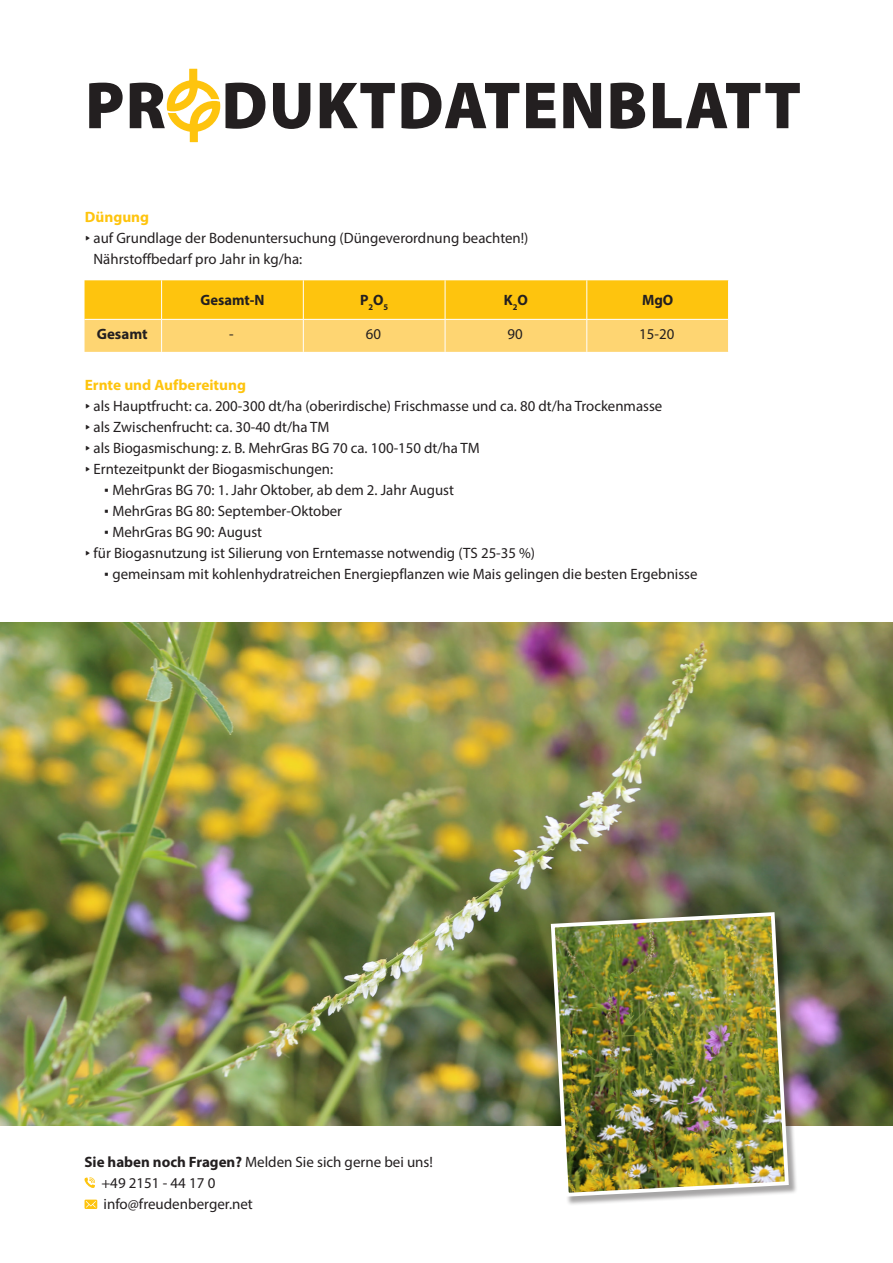
<style>
.page{position:relative;width:893px;height:1263px;background:#fff}
.page>*{position:absolute;margin:0;border:0;box-sizing:border-box;transform-origin:0 0}
.t1{font:900 67.05px "Myriad Pro";letter-spacing:.02em;color:#231f20}
.t2{font:15px/21px "Myriad Pro";color:#231f20}
.t3{font:700 15px "Myriad Pro";color:#fec40e}
.t4{font:700 15px "Myriad Pro";color:#231f20}
.s1{font-family:"Geogrotesque";font-weight:600}
.s2{font-family:"Geogrotesque"}
.s3{font-weight:700}
</style>
<div class="page">
<svg style="left:85px;top:1177px;width:10px;height:11px"></svg>
<svg style="left:85px;top:1199px;width:12px;height:10px"></svg>
<svg style="left:167px;top:69px;width:53px;height:73px"></svg>
<svg style="left:85px;top:280px;width:643px;height:72px;background:#fecc3d"></svg>
<hr style="left:161px;top:280px;width:1px;height:39px;background:#fff">
<hr style="left:303px;top:280px;width:1px;height:39px;background:#fff">
<hr style="left:445px;top:280px;width:1px;height:39px;background:#fff">
<hr style="left:586px;top:280px;width:1px;height:39px;background:#fff">
<hr style="left:85px;top:319px;width:77px;height:1px;background:#fff">
<hr style="left:162px;top:319px;width:141px;height:1px;background:#fff">
<hr style="left:161px;top:320px;width:1px;height:32px;background:#fff">
<hr style="left:303px;top:319px;width:142px;height:1px;background:#fff">
<hr style="left:303px;top:320px;width:1px;height:32px;background:#fff">
<hr style="left:445px;top:319px;width:142px;height:1px;background:#fff">
<hr style="left:445px;top:320px;width:1px;height:32px;background:#fff">
<hr style="left:587px;top:319px;width:142px;height:1px;background:#fff">
<hr style="left:586px;top:320px;width:1px;height:32px;background:#fff">
<img style="left:0;top:623px;width:893px;height:502px">
<div style="left:552px;top:913px;width:246px;height:293px;background:#231f20;opacity:.4"></div>
<img style="left:549px;top:910px;width:242px;height:289px">
<h1 class="t1" style="left:85px;top:61px;width:717px">PR DUKTDATENBLATT</h1>
<p class="t3" style="left:85px;top:207px;width:66px">Düngung</p>
<p class="t2" style="left:85px;top:227px;width:445px"><span class="s1">∂</span> auf Grundlage der Bodenuntersuchung (Düngeverordnung beachten!)</p>
<p class="t2" style="left:94px;top:248px;width:210px">Nährstoffbedarf pro Jahr in kg/ha:</p>
<p class="t4" style="left:200px;top:291px;width:66px">Gesamt-N</p>
<p class="t4" style="left:360px;top:291px;width:30px">P<sub>2</sub>O<sub>5</sub></p>
<p class="t4" style="left:504px;top:291px;width:26px">K<sub>2</sub>O</p>
<p class="t4" style="left:642px;top:291px;width:33px">MgO</p>
<p class="t4" style="left:97px;top:324px;width:52px">Gesamt</p>
<p class="t2" style="left:229px;top:323px;width:6px">-</p>
<p class="t2" style="left:366px;top:323px;width:17px">60</p>
<p class="t2" style="left:507px;top:323px;width:17px">90</p>
<p class="t2" style="left:639px;top:323px;width:37px">15-20</p>
<p class="t3" style="left:85px;top:375px;width:163px">Ernte und Aufbereitung</p>
<p class="t2" style="left:85px;top:395px;width:579px"><span class="s1">∂</span> als Hauptfrucht: ca. 200-300 dt/ha (oberirdische) Frischmasse und ca. 80 dt/ha Trockenmasse</p>
<p class="t2" style="left:85px;top:416px;width:246px"><span class="s1">∂</span> als Zwischenfrucht: ca. 30-40 dt/ha TM</p>
<p class="t2" style="left:85px;top:437px;width:397px"><span class="s1">∂</span> als Biogasmischung: z. B. MehrGras BG 70 ca. 100-150 dt/ha TM</p>
<p class="t2" style="left:85px;top:458px;width:250px"><span class="s1">∂</span> Erntezeitpunkt der Biogasmischungen:</p>
<p class="t2" style="left:104px;top:479px;width:352px"><span class="s2">∆</span> MehrGras BG 70: 1. Jahr Oktober, ab dem 2. Jahr August</p>
<p class="t2" style="left:104px;top:500px;width:240px"><span class="s2">∆</span> MehrGras BG 80: September-Oktober</p>
<p class="t2" style="left:104px;top:521px;width:160px"><span class="s2">∆</span> MehrGras BG 90: August</p>
<p class="t2" style="left:85px;top:542px;width:452px"><span class="s1">∂</span> für Biogasnutzung ist Silierung von Erntemasse notwendig (TS 25-35 %)</p>
<p class="t2" style="left:104px;top:563px;width:595px"><span class="s2">∆</span> gemeinsam mit kohlenhydratreichen Energiepflanzen wie Mais gelingen die besten Ergebnisse</p>
<p class="t2" style="left:101px;top:1151px;width:333px;text-indent:-17px"><span class="s3">Sie haben noch Fragen?</span> Melden Sie sich gerne bei uns! +49 2151 - 44 17 0<br>info@freudenberger.net</p>
</div>
